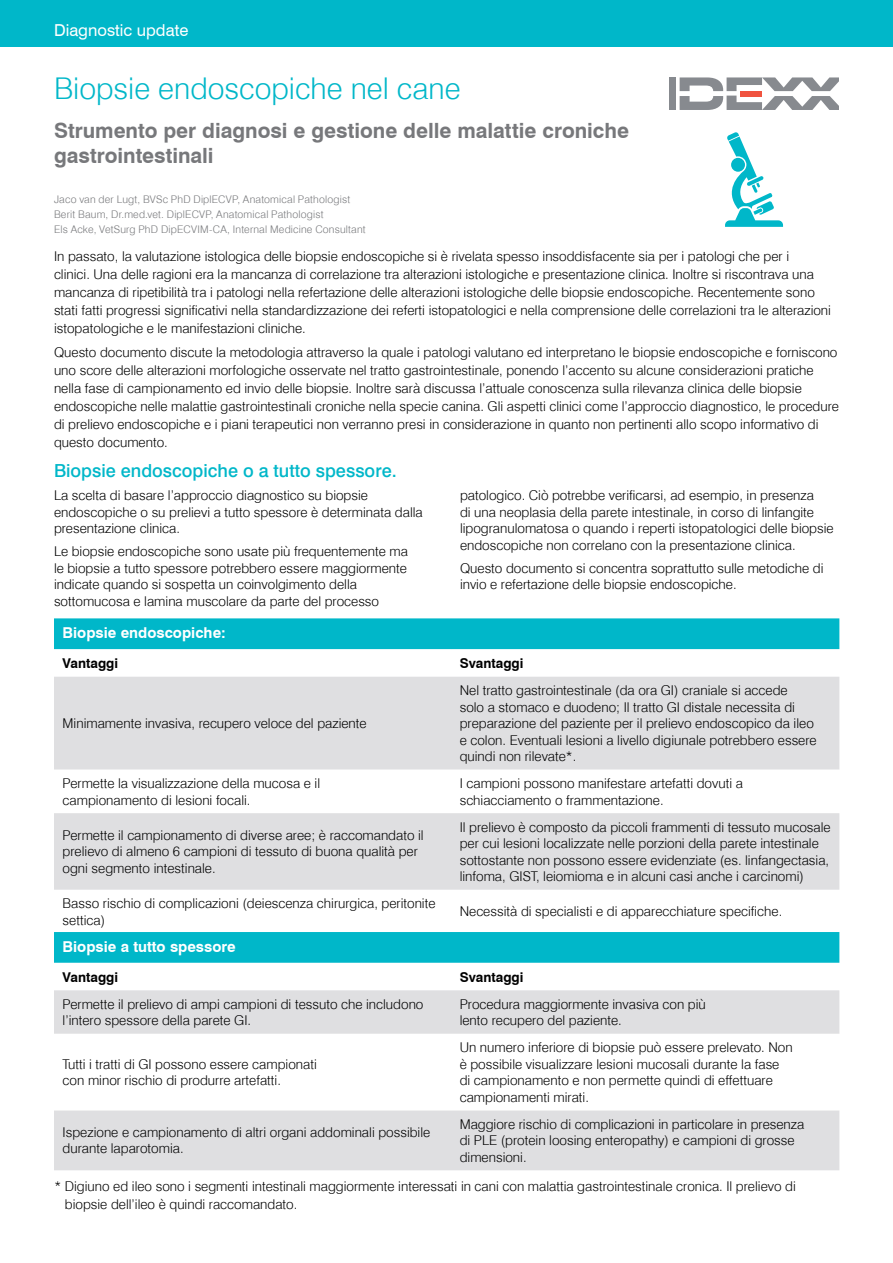
<style>
.page{position:relative;width:893px;height:1263px;background:#fff}
.page>*{position:absolute;margin:0;border:0;box-sizing:border-box;transform-origin:0 0}
.t1{font:300 30px "Swiss 721 TL";color:#00b7c9}
.t2{font:700 21px/25.2px "Swiss 721 BT";color:#77787b}
.t3{font:500 18px "Swiss 721 TL";color:#00b7c9}
.t4{font:16.5px "Swiss 721 BT";color:#fff}
.t5{font:700 15px "Swiss 721 BT";color:#fff}
.t6{font:300 13.5px/16.5px "Swiss 721 TL";color:#000}
.t7{font:700 13.5px "Swiss 721 BT";color:#000}
.t8{font:300 10.5px/15px "Swiss 721 TL";letter-spacing:.015em;color:#77787b}
</style>
<div class="page">
<div style="left:0;top:0;width:893px;height:46px;background:#00b7c9"></div>
<div style="left:669px;top:77px;width:6px;height:33px;background:#878a8f"></div>
<svg style="left:680px;top:77px;width:159px;height:33px"></svg>
<svg style="left:725px;top:132px;width:58px;height:95px"></svg>
<div style="left:54px;top:618px;width:785px;height:31px;background:#00b7c9"></div>
<div style="left:54px;top:677px;width:785px;height:93px;background:#dfdfe1"></div>
<div style="left:54px;top:813px;width:785px;height:77px;background:#dfdfe1"></div>
<div style="left:54px;top:932px;width:785px;height:31px;background:#00b7c9"></div>
<div style="left:54px;top:990px;width:785px;height:180px;background:#dfdfe1"></div>
<svg style="left:54px;top:1034px;width:785px;height:76px"></svg>
<p class="t4" style="left:54px;top:20px;width:136px">Diagnostic update</p>
<h1 class="t1" style="left:54px;top:68px;width:408px">Biopsie endoscopiche nel cane</h1>
<h2 class="t2" style="left:54px;top:118px;width:576px">Strumento per diagnosi e gestione delle malattie croniche gastrointestinali</h2>
<p class="t8" style="left:54px;top:192px;width:313px">Jaco van der Lugt, BVSc PhD DiplECVP, Anatomical Pathologist<br>Berit Baum, Dr.med.vet. DiplECVP, Anatomical Pathologist<br>Els Acke, VetSurg PhD DipECVIM-CA, Internal Medicine Consultant</p>
<p class="t6" style="left:54px;top:247px;width:778px;line-height:18px">In passato, la valutazione istologica delle biopsie endoscopiche si è rivelata spesso insoddisfacente sia per i patologi che per i<br>clinici. Una delle ragioni era la mancanza di correlazione tra alterazioni istologiche e presentazione clinica. Inoltre si riscontrava una mancanza di ripetibilità tra i patologi nella refertazione delle alterazioni istologiche delle biopsie endoscopiche. Recentemente sono stati fatti progressi significativi nella standardizzazione dei referti istopatologici e nella comprensione delle correlazioni tra le alterazioni istopatologiche e le manifestazioni cliniche.</p>
<p class="t6" style="left:54px;top:343px;width:786px;line-height:18px">Questo documento discute la metodologia attraverso la quale i patologi valutano ed interpretano le biopsie endoscopiche e forniscono uno score delle alterazioni morfologiche osservate nel tratto gastrointestinale, ponendo l’accento su alcune considerazioni pratiche nella fase di campionamento ed invio delle biopsie. Inoltre sarà discussa l’attuale conoscenza sulla rilevanza clinica delle biopsie endoscopiche nelle malattie gastrointestinali croniche nella specie canina. Gli aspetti clinici come l’approccio diagnostico, le procedure di prelievo endoscopiche e i piani terapeutici non verranno presi in considerazione in quanto non pertinenti allo scopo informativo di questo documento.</p>
<h3 class="t3" style="left:54px;top:459px;width:344px">Biopsie endoscopiche o a tutto spessore.</h3>
<p class="t6" style="left:54px;top:487px;width:370px">La scelta di basare l’approccio diagnostico su biopsie endoscopiche o su prelievi a tutto spessore è determinata dalla presentazione clinica.</p>
<p class="t6" style="left:54px;top:543px;width:355px">Le biopsie endoscopiche sono usate più frequentemente ma le biopsie a tutto spessore potrebbero essere maggiormente indicate quando si sospetta un coinvolgimento della sottomucosa e lamina muscolare da parte del processo</p>
<p class="t6" style="left:460px;top:487px;width:375px">patologico. Ciò potrebbe verificarsi, ad esempio, in presenza<br>di una neoplasia della parete intestinale, in corso di linfangite lipogranulomatosa o quando i reperti istopatologici delle biopsie endoscopiche non correlano con la presentazione clinica.</p>
<p class="t6" style="left:460px;top:559px;width:365px">Questo documento si concentra soprattutto sulle metodiche di invio e refertazione delle biopsie endoscopiche.</p>
<p class="t5" style="left:63px;top:624px;width:165px">Biopsie endoscopiche:</p>
<p class="t7" style="left:63px;top:655px;width:57px">Vantaggi</p>
<p class="t7" style="left:460px;top:655px;width:65px">Svantaggi</p>
<p class="t6" style="left:63px;top:714px;width:306px">Minimamente invasiva, recupero veloce del paziente</p>
<p class="t6" style="left:460px;top:681px;width:359px">Nel tratto gastrointestinale (da ora GI) craniale si accede<br>solo a stomaco e duodeno; Il tratto GI distale necessita di preparazione del paziente per il prelievo endoscopico da ileo e colon. Eventuali lesioni a livello digiunale potrebbero essere quindi non rilevate*.</p>
<p class="t6" style="left:63px;top:774px;width:259px">Permette la visualizzazione della mucosa e il campionamento di lesioni focali.</p>
<p class="t6" style="left:460px;top:774px;width:285px">I campioni possono manifestare artefatti dovuti a schiacciamento o frammentazione.</p>
<p class="t6" style="left:63px;top:826px;width:363px">Permette il campionamento di diverse aree; è raccomandato il prelievo di almeno 6 campioni di tessuto di buona qualità per ogni segmento intestinale.</p>
<p class="t6" style="left:460px;top:818px;width:373px">Il prelievo è composto da piccoli frammenti di tessuto mucosale per cui lesioni localizzate nelle porzioni della parete intestinale sottostante non possono essere evidenziate (es. linfangectasia, linfoma, GIST, leiomioma e in alcuni casi anche i carcinomi)</p>
<p class="t6" style="left:63px;top:894px;width:374px">Basso rischio di complicazioni (deiescenza chirurgica, peritonite settica)</p>
<p class="t6" style="left:460px;top:903px;width:324px">Necessità di specialisti e di apparecchiature specifiche.</p>
<p class="t5" style="left:63px;top:938px;width:175px">Biopsie a tutto spessore</p>
<p class="t7" style="left:63px;top:969px;width:57px">Vantaggi</p>
<p class="t7" style="left:460px;top:969px;width:65px">Svantaggi</p>
<p class="t6" style="left:63px;top:995px;width:362px">Permette il prelievo di ampi campioni di tessuto che includono l’intero spessore della parete GI.</p>
<p class="t6" style="left:460px;top:995px;width:248px">Procedura maggiormente invasiva con più lento recupero del paziente.</p>
<p class="t6" style="left:63px;top:1055px;width:256px">Tutti i tratti di GI possono essere campionati con minor rischio di produrre artefatti.</p>
<p class="t6" style="left:460px;top:1039px;width:334px">Un numero inferiore di biopsie può essere prelevato. Non è possibile visualizzare lesioni mucosali durante la fase di campionamento e non permette quindi di effettuare campionamenti mirati.</p>
<p class="t6" style="left:63px;top:1123px;width:369px">Ispezione e campionamento di altri organi addominali possibile durante laparotomia.</p>
<p class="t6" style="left:460px;top:1115px;width:346px">Maggiore rischio di complicazioni in particolare in presenza di PLE (protein loosing enteropathy) e campioni di grosse dimensioni.</p>
<p class="t6" style="left:65px;top:1176px;width:732px;line-height:18px;text-indent:-11px">* Digiuno ed ileo sono i segmenti intestinali maggiormente interessati in cani con malattia gastrointestinale cronica. Il prelievo di biopsie dell’ileo è quindi raccomandato.</p>
</div>
